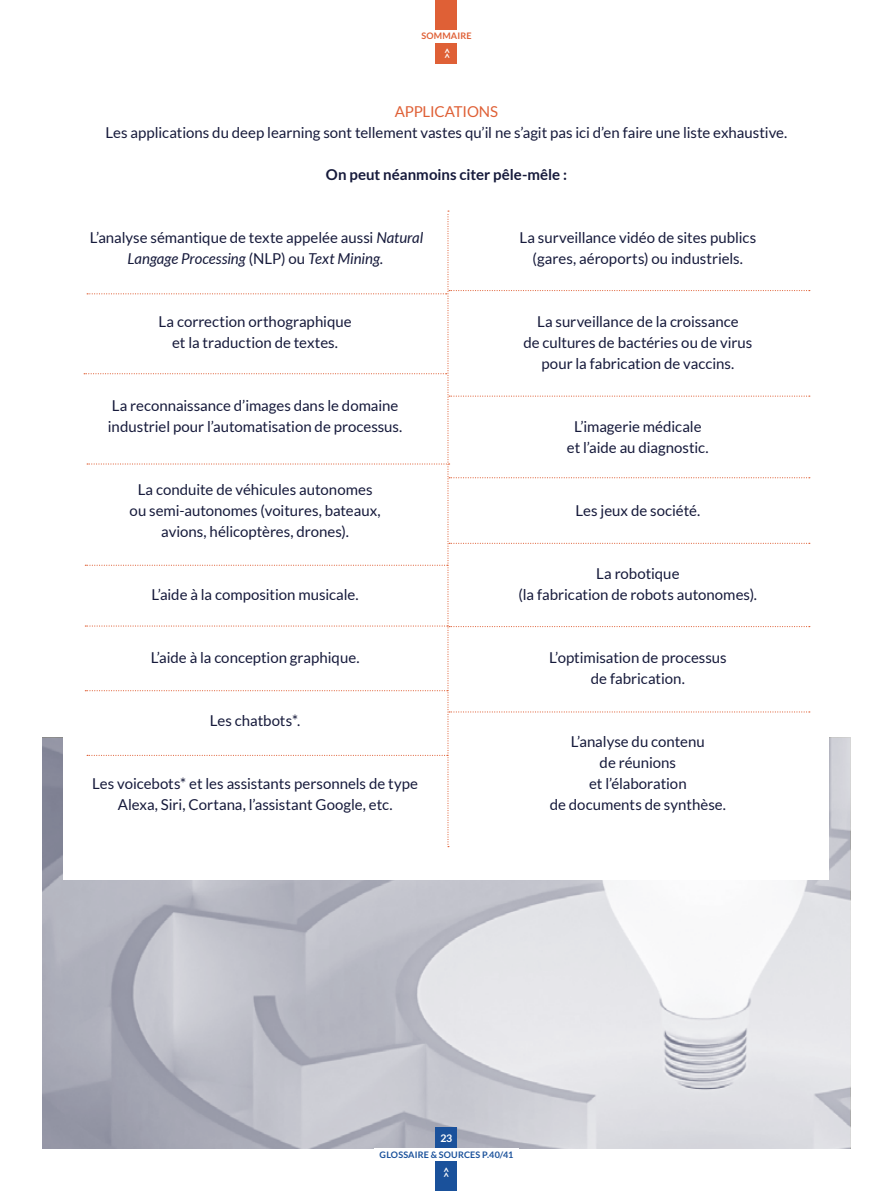
<style>
.page{position:relative;width:893px;height:1191px;background:#fff}
.page>*{position:absolute;margin:0;border:0;box-sizing:border-box;transform-origin:0 0}
.t1{font:15px/21px "Lato";color:#161a3b;text-align:center}
.t2{font:700 15px "Lato";color:#161a3b}
.t3{font:15px "Lato";letter-spacing:-.01em;color:#df6036}
.t4{font:700 10.5px "Lato";color:#fff}
.t5{font:700 9px "Lato";letter-spacing:.015em;color:#1a519b}
.t6{font:700 9px "Lato";letter-spacing:.02em;color:#df6036}
.s1{font-style:italic}
</style>
<div class="page">
<img style="left:43px;top:738px;width:807px;height:410px">
<div style="left:64px;top:563px;width:765px;height:317px;background:#fff"></div>
<svg style="left:84px;top:210px;width:726px;height:637px"></svg>
<div style="left:436px;top:0;width:21px;height:64px;background:#df6036"></div>
<div style="left:406px;top:30px;width:81px;height:13px;background:#fff"></div>
<div style="left:436px;top:1127px;width:21px;height:64px;background:#1a519b"></div>
<div style="left:374px;top:1148px;width:145px;height:13px;background:#fff"></div>
<p class="t6" style="left:421px;top:31px;width:52px">SOMMAIRE</p>
<p class="t4" style="left:441px;top:59px;width:13px;rotate:-90deg">&gt;&gt;</p>
<p class="t3" style="left:395px;top:103px;width:105px">APPLICATIONS</p>
<p class="t1" style="left:106px;top:122px;width:683px">Les applications du deep learning sont tellement vastes qu’il ne s’agit pas ici d’en faire une liste exhaustive.</p>
<p class="t2" style="left:326px;top:166px;width:243px">On peut néanmoins citer pêle-mêle :</p>
<p class="t1" style="left:90px;top:227px;width:335px">L’analyse sémantique de texte appelée aussi <span class="s1">Natural<br>Langage Processing</span> (NLP) ou <span class="s1">Text Mining</span>.</p>
<p class="t1" style="left:159px;top:311px;width:195px">La correction orthographique et la traduction de textes.</p>
<p class="t1" style="left:108px;top:395px;width:296px;text-align:left">La reconnaissance d’images dans le domaine industriel pour l’automatisation de processus.</p>
<p class="t1" style="left:130px;top:479px;width:253px">La conduite de véhicules autonomes ou semi-autonomes (voitures, bateaux, avions, hélicoptères, drones).</p>
<p class="t1" style="left:152px;top:584px;width:209px">L’aide à la composition musicale.</p>
<p class="t1" style="left:151px;top:647px;width:210px">L’aide à la conception graphique.</p>
<p class="t1" style="left:210px;top:710px;width:92px">Les chatbots*.</p>
<p class="t1" style="left:92px;top:773px;width:327px">Les voicebots* et les assistants personnels de type<br>Alexa, Siri, Cortana, l’assistant Google, etc.</p>
<p class="t1" style="left:519px;top:227px;width:238px">La surveillance vidéo de sites publics (gares, aéroports) ou industriels.</p>
<p class="t1" style="left:523px;top:311px;width:230px">La surveillance de la croissance<br>de cultures de bactéries ou de virus pour la fabrication de vaccins.</p>
<p class="t1" style="left:567px;top:416px;width:143px">L’imagerie médicale et l’aide au diagnostic.</p>
<p class="t1" style="left:575px;top:500px;width:126px">Les jeux de société.</p>
<p class="t1" style="left:519px;top:563px;width:240px">La robotique<br>(la fabrication de robots autonomes).</p>
<p class="t1" style="left:549px;top:647px;width:179px">L’optimisation de processus de fabrication.</p>
<p class="t1" style="left:550px;top:731px;width:178px">L’analyse du contenu<br>de réunions<br>et l’élaboration<br>de documents de synthèse.</p>
<p class="t4" style="left:441px;top:1131px;width:13px">23</p>
<p class="t5" style="left:380px;top:1149px;width:135px">GLOSSAIRE &amp; SOURCES P.40/41</p>
</div>
